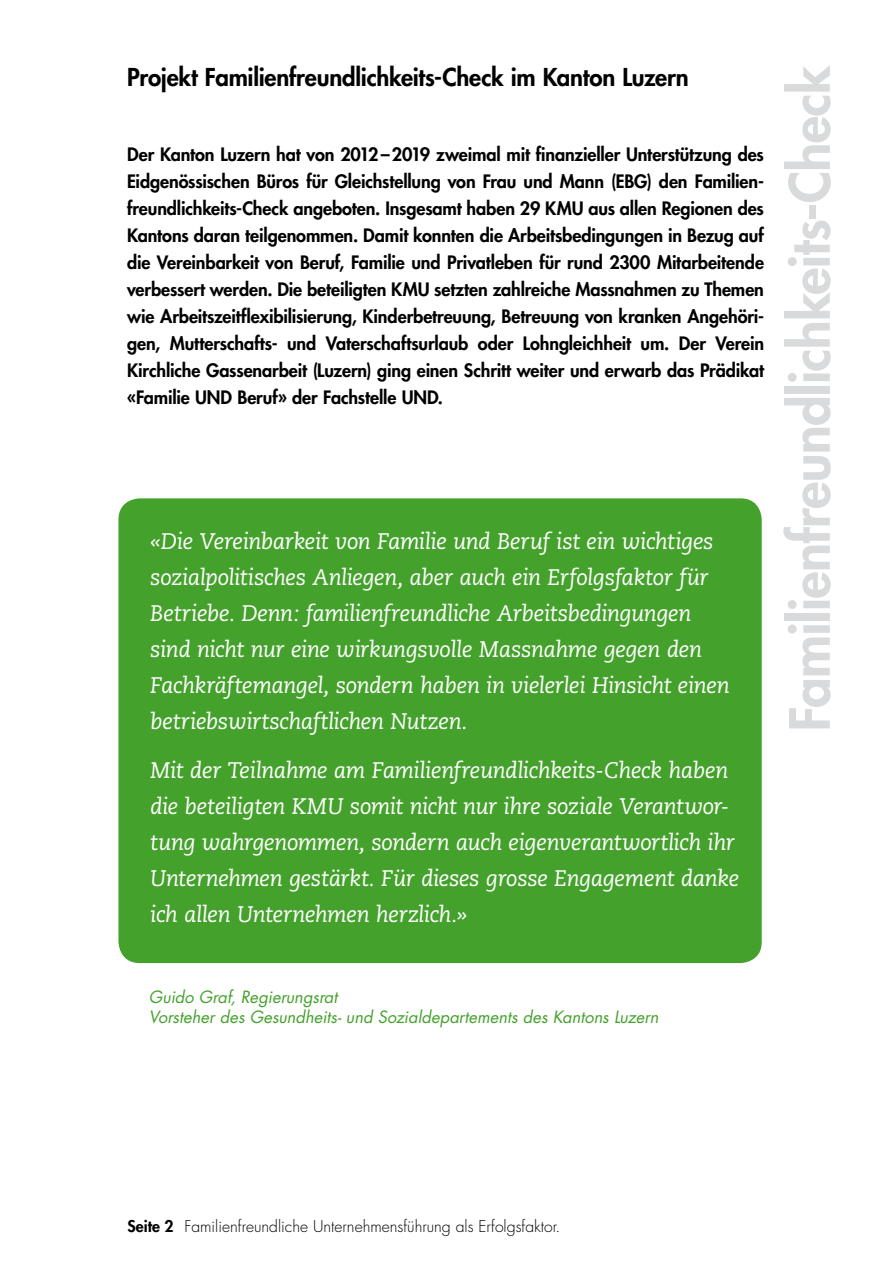
<style>
.page{position:relative;width:893px;height:1263px;background:#fff}
.page>*{position:absolute;margin:0;border:0;box-sizing:border-box;transform-origin:0 0}
.Lead_Futura_Heavy_2{font:800 54px "Futura Std";letter-spacing:-.015em;color:#d9dadb}
.Lead_Futura_Heavy_2-2{font:800 24px "Futura Std";letter-spacing:-.01em;color:#000}
.Zitat_GROSS{font:italic 22.5px/36px "Caecilia";letter-spacing:-.02em;color:#fff}
.Lead_Futura_Heavy_2-3{font:800 18px/27px "Futura Std";letter-spacing:-.005em;color:#000;text-align:justify}
.Name_Zitat_grün{font:italic 16.5px "Futura Std";color:#44a12b}
.t1{font:300 15.75px "Futura Std";color:#000}
.s1{font-weight:800}
</style>
<div class="page">
<div style="left:118px;top:498px;width:644px;height:465px;background:#44a12b;border-radius:21px"></div>
<p class="Lead_Futura_Heavy_2-2" style="left:127px;top:62px;width:563px">Projekt Familienfreundlichkeits-Check im Kanton Luzern</p>
<p class="Lead_Futura_Heavy_2-3" style="left:127px;top:141px;width:638px">Der Kanton Luzern hat von 2012–2019 zweimal mit finanzieller Unterstützung des Eidgenössischen Büros für Gleichstellung von Frau und Mann (EBG) den Familien&shy;freundlichkeits-Check angeboten. Insgesamt haben 29 KMU aus allen Regionen des Kantons daran teilgenommen. Damit konnten die Arbeitsbedingungen in Bezug auf die Vereinbarkeit von Beruf, Familie und Privatleben für rund 2300 Mitarbeitende verbessert werden. Die beteiligten KMU setzten zahlreiche Massnahmen zu Themen wie Arbeitszeitflexibilisierung, Kinderbetreuung, Betreuung von kranken Angehöri&shy;gen, Mutterschafts- und Vaterschaftsurlaub oder Lohngleichheit um. Der Verein Kirchliche Gassenarbeit (Luzern) ging einen Schritt weiter und erwarb das Prädikat «Familie UND Beruf» der Fachstelle UND.</p>
<p class="Zitat_GROSS" style="left:150px;top:524px;width:581px">«Die Vereinbarkeit von Familie und Beruf ist ein wichtiges sozialpolitisches Anliegen, aber auch ein Erfolgsfaktor für Betriebe. Denn: familienfreundliche Arbeitsbedingungen sind nicht nur eine wirkungsvolle Massnahme gegen den Fachkräftemangel, sondern haben in vielerlei Hinsicht einen betriebswirtschaftlichen Nutzen.</p>
<p class="Zitat_GROSS" style="left:150px;top:752px;width:590px">Mit der Teilnahme am Familienfreundlichkeits-Check haben die beteiligten KMU somit nicht nur ihre soziale Verantwor&shy;tung wahrgenommen, sondern auch eigenverantwortlich ihr Unternehmen gestärkt. Für dieses grosse Engagement danke ich allen Unternehmen herzlich.»</p>
<p class="Lead_Futura_Heavy_2" style="left:776px;top:731px;width:667px;rotate:-90deg">Familienfreundlichkeits-Check</p>
<p class="Name_Zitat_grün" style="left:149px;top:986px;width:190px">Guido Graf, Regierungsrat</p>
<p class="Name_Zitat_grün" style="left:149px;top:1007px;width:511px">Vorsteher des Gesundheits- und Sozialdepartements des Kantons Luzern</p>
<p class="t1" style="left:128px;top:1217px;width:434px"><span class="s1">Seite 2</span> Familienfreundliche Unternehmensführung als Erfolgsfaktor.</p>
</div>
